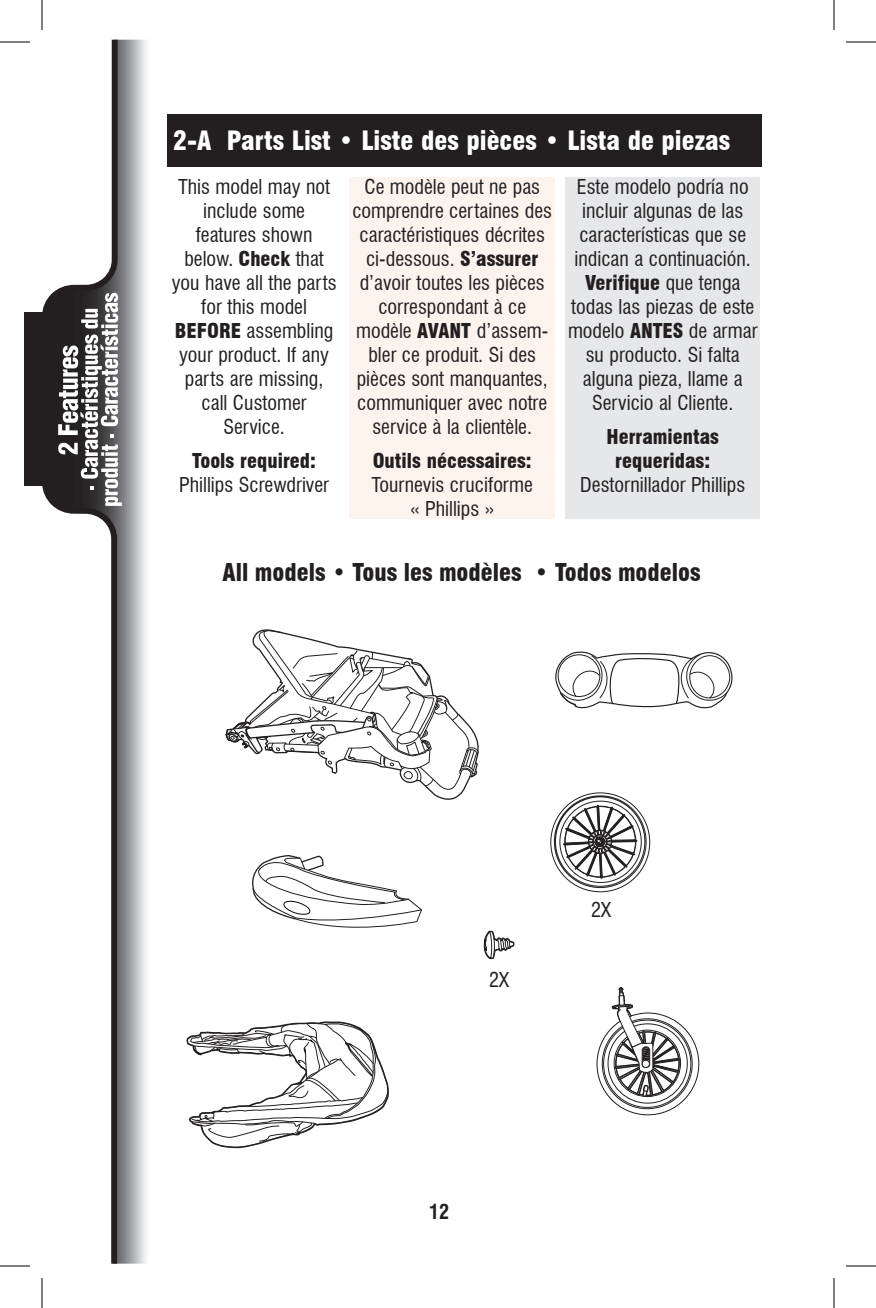
<style>
.page{position:relative;width:876px;height:1308px;background:#fff}
.page>*{position:absolute;margin:0;border:0;box-sizing:border-box;transform-origin:0 0}
.t1{font:900 condensed 26px "Swiss 721 BT";color:#fff}
.t2{font:900 condensed 24px "Swiss 721 BT";color:#231f20}
.t3{font:condensed 20px/24px "Swiss 721 BT";color:#231f20;text-align:center}
.t4{font:900 condensed 20px/24px "Swiss 721 BT";color:#231f20;text-align:center}
.t5{font:700 condensed 20px "Swiss 721 BT";color:#231f20}
.s1{font-weight:900}
</style>
<div class="page">
<div style="left:24px;top:312px;width:21px;height:174px;background:#231f20"></div>
<svg style="left:42px;top:40px;width:76px;height:1224px"></svg>
<svg style="left:58px;top:293px;width:64px;height:213px"></svg>
<div style="left:167px;top:114px;width:595px;height:52px;background:#231f20"></div>
<svg style="left:554px;top:796px;width:92px;height:97px"></svg>
<svg style="left:596px;top:986px;width:104px;height:129px"></svg>
<svg style="left:187px;top:1021px;width:202px;height:127px"></svg>
<svg style="left:483px;top:931px;width:32px;height:29px"></svg>
<div style="left:566px;top:177px;width:194px;height:341px;background:#e6e7e9"></div>
<div style="left:349px;top:177px;width:206px;height:341px;background:#fcf3ed"></div>
<svg style="left:555px;top:652px;width:178px;height:56px"></svg>
<svg style="left:226px;top:629px;width:253px;height:171px"></svg>
<svg style="left:252px;top:855px;width:170px;height:73px"></svg>
<hr style="left:0;top:42px;width:30px;height:1px;background:#000">
<hr style="left:846px;top:42px;width:30px;height:1px;background:#000">
<hr style="left:0;top:1266px;width:30px;height:1px;background:#000">
<hr style="left:846px;top:1266px;width:30px;height:1px;background:#000">
<hr style="left:42px;top:0;width:1px;height:30px;background:#000">
<hr style="left:42px;top:1278px;width:1px;height:30px;background:#000">
<hr style="left:834px;top:0;width:1px;height:30px;background:#000">
<hr style="left:834px;top:1278px;width:1px;height:30px;background:#000">
<h1 class="t1" style="left:173px;top:125px;width:558px">2-A Parts List • Liste des pièces • Lista de piezas</h1>
<p class="t3" style="left:172px;top:175px;width:166px">This model may not include some features shown below. <span class="s1">Check</span> that you have all the parts for this model<br><span class="s1">BEFORE</span> assembling your product. If any parts are missing, call Customer<br>Service.</p>
<p class="t4" style="left:192px;top:449px;width:125px">Tools required:</p>
<p class="t3" style="left:179px;top:473px;width:151px">Phillips Screwdriver</p>
<p class="t3" style="left:352px;top:175px;width:201px">Ce modèle peut ne pas comprendre certaines des caractéristiques décrites ci-dessous. <span class="s1">S’assurer </span>d’avoir toutes les pièces correspondant à ce modèle <span class="s1">AVANT</span> d’assem&shy;bler ce produit. Si des pièces sont manquantes, communiquer avec notre service à la clientèle.</p>
<p class="t4" style="left:373px;top:449px;width:161px">Outils nécessaires:</p>
<p class="t3" style="left:372px;top:473px;width:163px">Tournevis cruciforme « Phillips »</p>
<p class="t3" style="left:568px;top:175px;width:191px">Este modelo podría no incluir algunas de las características que se indican a continuación.<br><span class="s1">Verifique</span> que tenga todas las piezas de este modelo <span class="s1">ANTES</span> de armar su producto. Si falta alguna pieza, llame a<br>Servicio al Cliente.</p>
<p class="t4" style="left:607px;top:425px;width:114px">Herramientas requeridas:</p>
<p class="t3" style="left:580px;top:473px;width:166px">Destornillador Phillips</p>
<p class="t2" style="left:223px;top:558px;width:479px">All models • Tous les modèles • Todos modelos</p>
<p class="t3" style="left:489px;top:968px;width:21px">2X</p>
<p class="t3" style="left:591px;top:898px;width:21px">2X</p>
<p class="t5" style="left:429px;top:1200px;width:21px">12</p>
</div>
